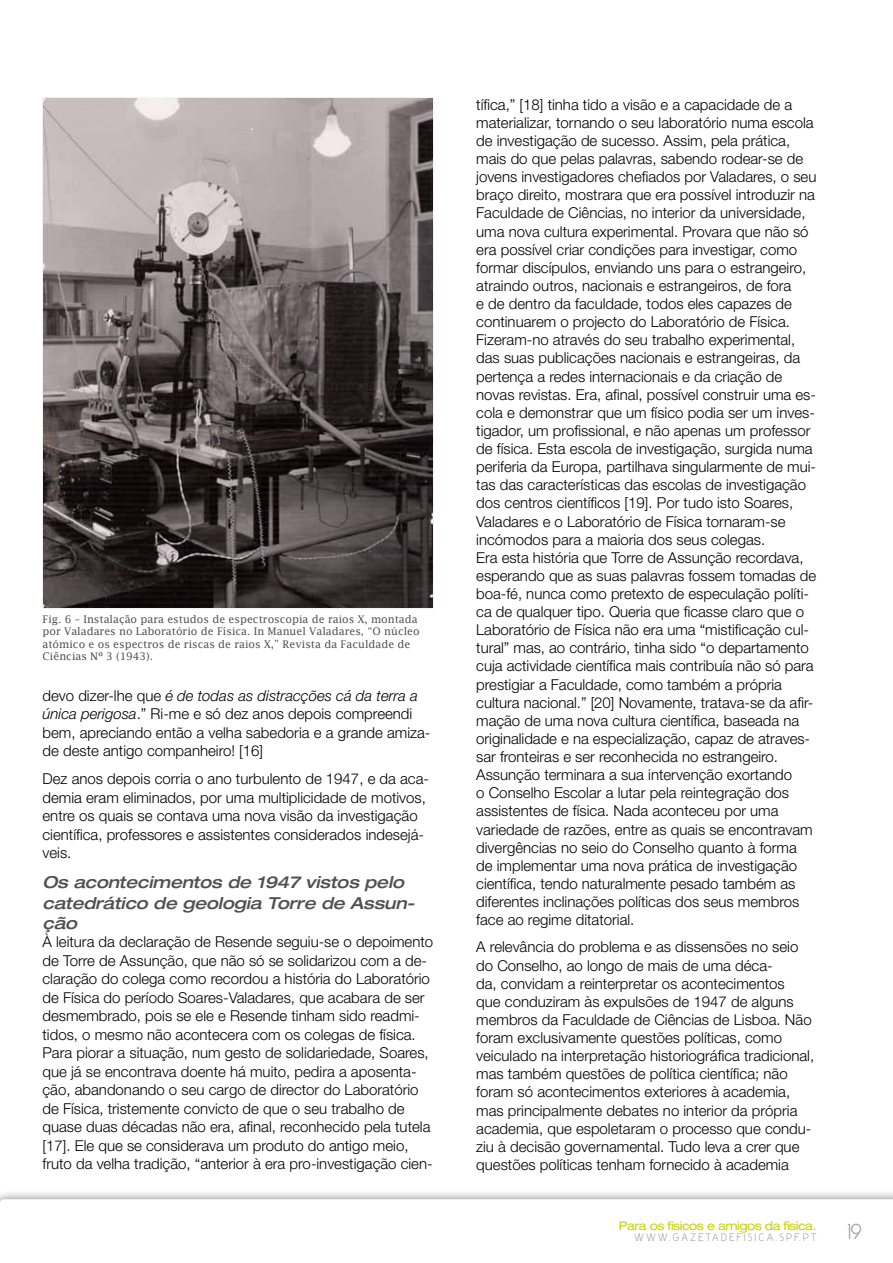
<style>
.page{position:relative;width:893px;height:1263px;background:#fff}
.page>*{position:absolute;margin:0;border:0;box-sizing:border-box;transform-origin:0 0}
.t1{font:18px "Y2 K Neophyte";color:#a3a3a7}
.t2{font:italic 500 expanded 16.5px/20.2px "Helvetica Neue LT";color:#504f53}
.t3{font:300 15px/18.1px "Helvetica Neue";color:#000}
.t4{font:expanded 12px "Helvetica Neue LT";letter-spacing:-.04em;color:#c9d300}
.t5{font:10.5px/12.6px "Lucida Fax";color:#504f53}
.t6{font:9px "Y2 K Neophyte";letter-spacing:.28em;color:#a3a3a7}
.s1{font-style:italic}
</style>
<div class="page">
<img style="left:43px;top:97px;width:391px;height:511px">
<div style="left:0;top:1190px;width:893px;height:73px;background:#000;opacity:.45"></div>
<svg style="left:0;top:1199px;width:893px;height:64px"></svg>
<p class="t5" style="left:43px;top:612px;width:379px">Fig. 6 – Instalação para estudos de espectroscopia de raios X, montada por Valadares no Laboratório de Física. In Manuel Valadares, “O núcleo atómico e os espectros de riscas de raios X,” Revista da Faculdade de Ciências Nº 3 (1943).</p>
<p class="t3" style="left:43px;top:686px;width:389px">devo dizer-lhe que <span class="s1">é de todas as distracções cá da terra a única perigosa</span>.” Ri-me e só dez anos depois compreendi bem, apreciando então a velha sabedoria e a grande amiza&shy;de deste antigo companheiro! [16]</p>
<p class="t3" style="left:43px;top:769px;width:388px">Dez anos depois corria o ano turbulento de 1947, e da aca&shy;demia eram eliminados, por uma multiplicidade de motivos, entre os quais se contava uma nova visão da investigação científica, professores e assistentes considerados indesejá&shy;veis.</p>
<p class="t2" style="left:43px;top:872px;width:378px">Os acontecimentos de 1947 vistos pelo catedrático de geologia Torre de Assun&shy;ção</p>
<p class="t3" style="left:43px;top:932px;width:392px">À leitura da declaração de Resende seguiu-se o depoimento de Torre de Assunção, que não só se solidarizou com a de&shy;claração do colega como recordou a história do Laboratório de Física do período Soares-Valadares, que acabara de ser desmembrado, pois se ele e Resende tinham sido readmi&shy;tidos, o mesmo não acontecera com os colegas de física.<br>Para piorar a situação, num gesto de solidariedade, Soares, que já se encontrava doente há muito, pedira a aposenta&shy;ção, abandonando o seu cargo de director do Laboratório de Física, tristemente convicto de que o seu trabalho de quase duas décadas não era, afinal, reconhecido pela tutela [17]. Ele que se considerava um produto do antigo meio, fruto da velha tradição, “anterior à era pro-investigação cien-</p>
<p class="t3" style="left:476px;top:95px;width:342px">tífica,” [18] tinha tido a visão e a capacidade de a materializar, tornando o seu laboratório numa escola de investigação de sucesso. Assim, pela prática, mais do que pelas palavras, sabendo rodear-se de jovens investigadores chefiados por Valadares, o seu braço direito, mostrara que era possível introduzir na Faculdade de Ciências, no interior da universidade, uma nova cultura experimental. Provara que não só era possível criar condições para investigar, como formar discípulos, enviando uns para o estrangeiro, atraindo outros, nacionais e estrangeiros, de fora<br>e de dentro da faculdade, todos eles capazes de continuarem o projecto do Laboratório de Física.<br>Fizeram-no através do seu trabalho experimental, das suas publicações nacionais e estrangeiras, da pertença a redes internacionais e da criação de novas revistas. Era, afinal, possível construir uma es&shy;cola e demonstrar que um físico podia ser um inves&shy;tigador, um profissional, e não apenas um professor de física. Esta escola de investigação, surgida numa periferia da Europa, partilhava singularmente de mui&shy;tas das características das escolas de investigação dos centros científicos [19]. Por tudo isto Soares, Valadares e o Laboratório de Física tornaram-se incómodos para a maioria dos seus colegas.<br>Era esta história que Torre de Assunção recordava, esperando que as suas palavras fossem tomadas de boa-fé, nunca como pretexto de especulação políti&shy;ca de qualquer tipo. Queria que ficasse claro que o Laboratório de Física não era uma “mistificação cul&shy;tural” mas, ao contrário, tinha sido “o departamento cuja actividade científica mais contribuía não só para prestigiar a Faculdade, como também a própria cultura nacional.” [20] Novamente, tratava-se da afir&shy;mação de uma nova cultura científica, baseada na originalidade e na especialização, capaz de atraves&shy;sar fronteiras e ser reconhecida no estrangeiro.<br>Assunção terminara a sua intervenção exortando<br>o Conselho Escolar a lutar pela reintegração dos assistentes de física. Nada aconteceu por uma variedade de razões, entre as quais se encontravam divergências no seio do Conselho quanto à forma de implementar uma nova prática de investigação científica, tendo naturalmente pesado também as diferentes inclinações políticas dos seus membros face ao regime ditatorial.</p>
<p class="t3" style="left:476px;top:938px;width:339px">A relevância do problema e as dissensões no seio do Conselho, ao longo de mais de uma déca-<br>da, convidam a reinterpretar os acontecimentos<br>que conduziram às expulsões de 1947 de alguns membros da Faculdade de Ciências de Lisboa. Não foram exclusivamente questões políticas, como veiculado na interpretação historiográfica tradicional, mas também questões de política científica; não foram só acontecimentos exteriores à academia, mas principalmente debates no interior da própria academia, que espoletaram o processo que condu&shy;ziu à decisão governamental. Tudo leva a crer que questões políticas tenham fornecido à academia</p>
<p class="t4" style="left:619px;top:1218px;width:199px">Para os físicos e amigos da física.</p>
<p class="t6" style="left:634px;top:1231px;width:183px">WWW.GAZETADEFISICA.SPF.PT</p>
<p class="t1" style="left:848px;top:1219px;width:16px">19</p>
</div>
